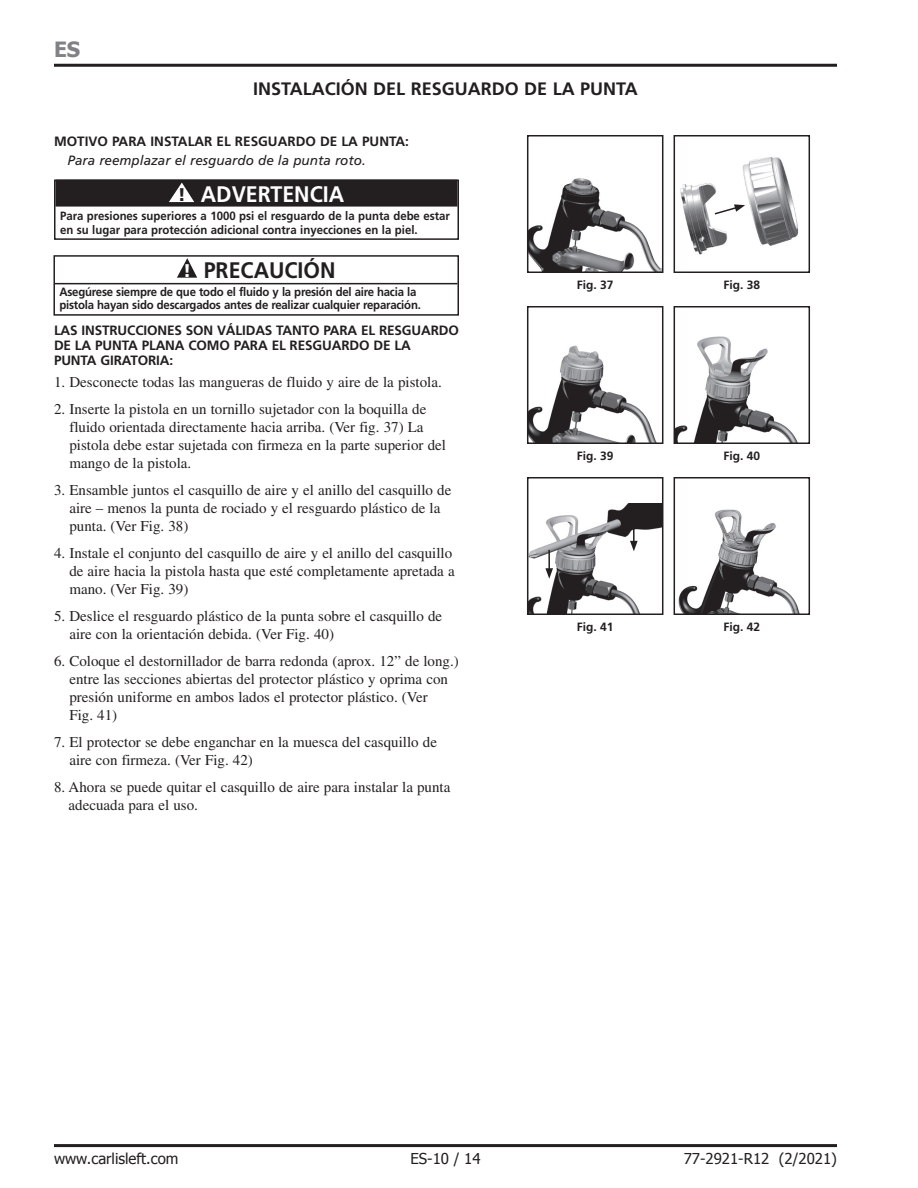
<style>
.page{position:relative;width:918px;height:1188px;background:#fff}
.page>*{position:absolute;margin:0;border:0;box-sizing:border-box;transform-origin:0 0}
.t1{font:700 22.5px "Frutiger";color:#fff;scale:.95 1}
.t2{font:700 22.5px "Frutiger";color:#231f20;scale:.95 1}
.t3{font:700 21px "Tahoma";color:#808285}
.t4{font:700 18px "Frutiger";color:#231f20}
.t5{font:15px/18px "Times";color:#231f20}
.t6{font:15px "Tahoma";color:#231f20}
.t7{font:700 13.5px/15px "Frutiger";letter-spacing:-.01em;color:#231f20}
.t8{font:italic 13.5px "Frutiger";color:#231f20}
.t9{font:700 12px/13.5px "Frutiger";letter-spacing:-.02em;color:#231f20;scale:.95 1}
.t10{font:700 12px/13.5px "Frutiger";color:#231f20;scale:.95 1}
.t11{font:700 12px "Frutiger";color:#231f20}
.s1{font-weight:900;font-size:18.3px;color:#231f20}
.s2{font-weight:900;font-size:18.3px;color:#fff}
</style>
<div class="page">
<img style="left:530px;top:178px;width:130px;height:92px">
<div style="left:527px;top:135px;width:136px;height:138px;border:2px solid #231f20"></div>
<img style="left:530px;top:504px;width:130px;height:108px">
<div style="left:527px;top:477px;width:136px;height:138px;border:2px solid #231f20"></div>
<img style="left:680px;top:157px;width:119px;height:98px">
<div style="left:674px;top:135px;width:136px;height:138px;border:2px solid #231f20"></div>
<img style="left:678px;top:509px;width:122px;height:103px">
<div style="left:674px;top:477px;width:136px;height:138px;border:2px solid #231f20"></div>
<hr style="left:55px;top:283px;width:402px;height:1px;background:#231f20">
<svg style="left:177px;top:258px;width:20px;height:20px"></svg>
<div style="left:53px;top:255px;width:406px;height:61px;border:2px solid #231f20"></div>
<img style="left:530px;top:345px;width:126px;height:96px">
<div style="left:527px;top:306px;width:136px;height:138px;border:2px solid #231f20"></div>
<img style="left:677px;top:336px;width:120px;height:105px">
<div style="left:674px;top:306px;width:136px;height:138px;border:2px solid #231f20"></div>
<div style="left:56px;top:180px;width:402px;height:27px;background:#231f20"></div>
<svg style="left:169px;top:183px;width:25px;height:19px"></svg>
<div style="left:54px;top:180px;width:405px;height:60px;border:2px solid #231f20"></div>
<svg style="left:713px;top:204px;width:32px;height:12px"></svg>
<hr style="left:633px;top:522px;width:2px;height:21px;background:#231f20">
<svg style="left:630px;top:541px;width:8px;height:10px"></svg>
<hr style="left:548px;top:550px;width:2px;height:21px;background:#231f20">
<svg style="left:545px;top:568px;width:8px;height:11px"></svg>
<hr style="left:54px;top:64px;width:783px;height:3px;background:#231f20">
<hr style="left:54px;top:1144px;width:783px;height:3px;background:#231f20">
<h2 class="t3" style="left:54px;top:35px;width:28px">ES</h2>
<p class="t4" style="left:253px;top:79px;width:386px">INSTALACIÓN DEL RESGUARDO DE LA PUNTA</p>
<p class="t7" style="left:54px;top:133px;width:357px">MOTIVO PARA INSTALAR EL RESGUARDO DE LA PUNTA:</p>
<p class="t8" style="left:68px;top:152px;width:300px">Para reemplazar el resguardo de la punta roto.</p>
<h1 class="t1" style="left:178px;top:181px;width:177px"><span class="s1">!</span> ADVERTENCIA</h1>
<p class="t10" style="left:60px;top:209px;width:412px">Para presiones superiores a 1000 psi el resguardo de la punta debe estar en su lugar para protección adicional contra inyecciones en la piel.</p>
<h1 class="t2" style="left:183px;top:257px;width:162px"><span class="s2">!</span> PRECAUCIÓN</h1>
<p class="t9" style="left:59px;top:285px;width:382px">Asegúrese siempre de que todo el fluido y la presión del aire hacia la pistola hayan sido descargados antes de realizar cualquier reparación.</p>
<p class="t7" style="left:54px;top:322px;width:406px">LAS INSTRUCCIONES SON VÁLIDAS TANTO PARA EL RESGUARDO<br>DE LA PUNTA PLANA COMO PARA EL RESGUARDO DE LA<br>PUNTA GIRATORIA:</p>
<p class="t5" style="left:54px;top:373px;width:389px">1. Desconecte todas las mangueras de fluido y aire de la pistola.</p>
<p class="t5" style="left:69px;top:400px;width:378px;text-indent:-15px">2. Inserte la pistola en un tornillo sujetador con la boquilla de fluido orientada directamente hacia arriba. (Ver fig. 37) La pistola debe estar sujetada con firmeza en la parte superior del mango de la pistola.</p>
<p class="t5" style="left:69px;top:481px;width:384px;text-indent:-15px">3. Ensamble juntos el casquillo de aire y el anillo del casquillo de aire – menos la punta de rociado y el resguardo plástico de la punta. (Ver Fig. 38)</p>
<p class="t5" style="left:69px;top:544px;width:387px;text-indent:-15px">4. Instale el conjunto del casquillo de aire y el anillo del casquillo de aire hacia la pistola hasta que esté completamente apretada a mano. (Ver Fig. 39)</p>
<p class="t5" style="left:69px;top:607px;width:374px;text-indent:-15px">5. Deslice el resguardo plástico de la punta sobre el casquillo de aire con la orientación debida. (Ver Fig. 40)</p>
<p class="t5" style="left:69px;top:652px;width:391px;text-indent:-15px">6. Coloque el destornillador de barra redonda (aprox. 12” de long.) entre las secciones abiertas del protector plástico y oprima con presión uniforme en ambos lados el protector plástico. (Ver<br>Fig. 41)</p>
<p class="t5" style="left:69px;top:733px;width:369px;text-indent:-15px">7. El protector se debe enganchar en la muesca del casquillo de aire con firmeza. (Ver Fig. 42)</p>
<p class="t5" style="left:69px;top:778px;width:383px;text-indent:-15px">8. Ahora se puede quitar el casquillo de aire para instalar la punta adecuada para el uso.</p>
<p class="t11" style="left:577px;top:278px;width:38px">Fig. 37</p>
<p class="t11" style="left:723px;top:278px;width:38px">Fig. 38</p>
<p class="t11" style="left:577px;top:449px;width:38px">Fig. 39</p>
<p class="t11" style="left:723px;top:449px;width:38px">Fig. 40</p>
<p class="t11" style="left:577px;top:620px;width:38px">Fig. 41</p>
<p class="t11" style="left:723px;top:620px;width:38px">Fig. 42</p>
<p class="t6" style="left:54px;top:1148px;width:126px">www.carlisleft.com</p>
<p class="t6" style="left:410px;top:1148px;width:72px">ES-10 / 14</p>
<p class="t6" style="left:684px;top:1148px;width:155px">77-2921-R12 (2/2021)</p>
</div>
